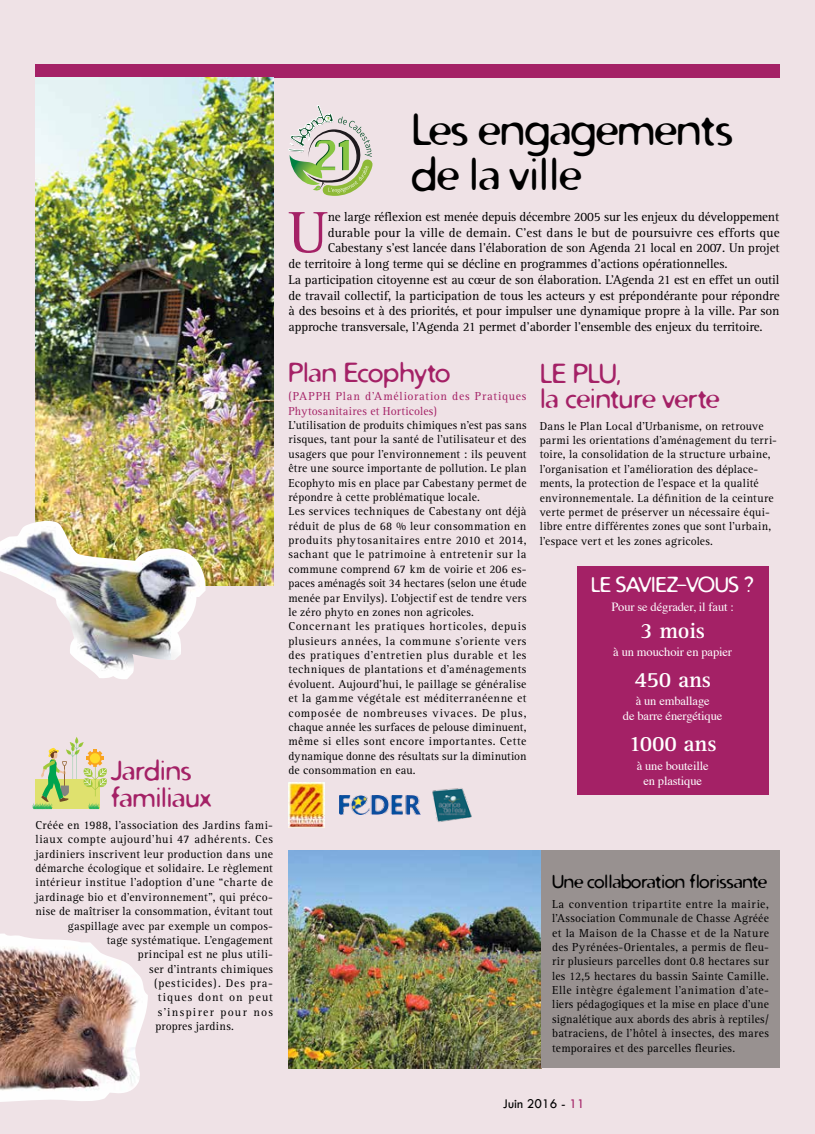
<style>
.page{position:relative;width:815px;height:1134px;background:#efe2e6}
.page>*{position:absolute;margin:0;border:0;box-sizing:border-box;transform-origin:0 0}
.t1{font:60.38px "Rotis Serif";color:#a42166}
.t2{font:45px/45px "Distro";color:#000}
.t3{font:27.5px/25px "Distro";letter-spacing:-.005em;color:#a42166}
.t4{font:700 22.5px "Rotis Serif AT";letter-spacing:-.01em;color:#fff}
.t5{font:21.25px "Distro";color:#fff}
.t6{font:18.75px "Distro";letter-spacing:-.01em;color:#000}
.t7{font:13.75px "Tw Cen";color:#000}
.t8{font:13.12px "Rotis Serif";letter-spacing:-.01em;color:#000}
.t9{font:13.12px "Rotis Serif";letter-spacing:.01em;color:#000}
.t10{font:12.5px/15px "Times";letter-spacing:-.01em;color:#fff;text-align:center}
.t11{font:11.88px/14.4px "Rotis Serif";letter-spacing:.025em;color:#000}
.t12{font:11.88px/14.4px "Rotis Serif";letter-spacing:.045em;color:#a42166}
.t13{font:11.88px "Rotis Serif";letter-spacing:.045em;color:#000}
.t14{font:11.88px "Rotis Serif";letter-spacing:.07em;color:#000}
.t15{font:11.88px "Rotis Serif";letter-spacing:.11em;color:#000}
.t16{font:11.88px "Rotis Serif";letter-spacing:.08em;color:#000}
.s1{color:#a42166}
</style>
<div class="page">
<div style="left:35px;top:64px;width:745px;height:14px;background:#a42166"></div>
<img style="left:288px;top:850px;width:253px;height:218px">
<div style="left:541px;top:850px;width:239px;height:218px;background:#989190"></div>
<img style="left:35px;top:78px;width:238px;height:507px">
<div style="left:577px;top:566px;width:192px;height:229px;background:#a42166"></div>
<img style="left:0;top:521px;width:206px;height:158px">
<img style="left:0;top:933px;width:148px;height:169px">
<svg style="left:288px;top:105px;width:85px;height:91px"></svg>
<svg style="left:32px;top:737px;width:75px;height:72px"></svg>
<div style="left:90px;top:753px;width:10px;height:10px;background:#ffdb29;border-radius:50%"></div>
<img style="left:432px;top:788px;width:40px;height:34px">
<img style="left:288px;top:783px;width:36px;height:45px">
<img style="left:340px;top:796px;width:80px;height:19px">
<h3 class="t3" style="left:110px;top:756px;width:103px;line-height:27.5px">Jardins familiaux</h3>
<p class="t11" style="left:35px;top:818px;width:239px">Créée en 1988, l’association des Jardins fami-</p>
<p class="t13" style="left:35px;top:833px;width:239px">liaux compte aujourd’hui 47 adhérents. Ces</p>
<p class="t11" style="left:35px;top:847px;width:239px">jardiniers inscrivent leur production dans une</p>
<p class="t11" style="left:35px;top:861px;width:239px">démarche écologique et solidaire. Le règlement</p>
<p class="t11" style="left:35px;top:876px;width:239px">intérieur institue l'adoption d'une “charte de</p>
<p class="t11" style="left:35px;top:890px;width:239px">jardinage bio et d'environnement", qui préco-</p>
<p class="t11" style="left:35px;top:904px;width:239px">nise de maîtriser la consommation, évitant tout</p>
<p class="t11" style="left:68px;top:919px;width:207px">gaspillage avec par exemple un compos-</p>
<p class="t11" style="left:107px;top:933px;width:168px">tage systématique. L’engagement</p>
<p class="t11" style="left:138px;top:947px;width:137px">principal est ne plus utili-</p>
<p class="t11" style="left:149px;top:962px;width:125px">ser d'intrants chimiques</p>
<p class="t14" style="left:154px;top:976px;width:120px">(pesticides). Des pra-</p>
<p class="t16" style="left:158px;top:991px;width:117px">tiques dont on peut</p>
<p class="t15" style="left:158px;top:1005px;width:116px">s’inspirer pour nos</p>
<p class="t11" style="left:155px;top:1019px;width:80px">propres jardins.</p>
<h2 class="t2" style="left:411px;top:106px;width:323px">Les engagements de la ville</h2>
<h1 class="t1" style="left:288px;top:198px;width:41px">U</h1>
<p class="t8" style="left:328px;top:209px;width:453px">ne large réflexion est menée depuis décembre 2005 sur les enjeux du développement</p>
<p class="t9" style="left:328px;top:225px;width:454px">durable pour la ville de demain. C’est dans le but de poursuivre ces efforts que</p>
<p class="t8" style="left:328px;top:241px;width:453px">Cabestany s’est lancée dans l’élaboration de son Agenda 21 local en 2007. Un projet</p>
<p class="t8" style="left:288px;top:256px;width:441px">de territoire à long terme qui se décline en programmes d'actions opérationnelles.</p>
<p class="t8" style="left:288px;top:272px;width:492px">La participation citoyenne est au cœur de son élaboration. L’Agenda 21 est en effet un outil</p>
<p class="t8" style="left:288px;top:288px;width:493px">de travail collectif, la participation de tous les acteurs y est prépondérante pour répondre</p>
<p class="t8" style="left:288px;top:304px;width:493px">à des besoins et à des priorités, et pour impulser une dynamique propre à la ville. Par son</p>
<p class="t8" style="left:288px;top:319px;width:476px">approche transversale, l’Agenda 21 permet d’aborder l’ensemble des enjeux du territoire.</p>
<h3 class="t3" style="left:288px;top:360px;width:163px">Plan Ecophyto</h3>
<p class="t12" style="left:288px;top:389px;width:240px">(PAPPH Plan d'Amélioration des Pratiques<br>Phytosanitaires et Horticoles)</p>
<p class="t11" style="left:288px;top:418px;width:240px">L’utilisation de produits chimiques n’est pas sans risques, tant pour la santé de l’utilisateur et des usagers que pour l’environnement : ils peuvent être une source importante de pollution. Le plan Ecophyto mis en place par Cabestany permet de répondre à cette problématique locale.<br>Les services techniques de Cabestany ont déjà réduit de plus de 68 % leur consommation en produits phytosanitaires entre 2010 et 2014, sachant que le patrimoine à entretenir sur la commune comprend 67 km de voirie et 206 es&shy;paces aménagés soit 34 hectares (selon une étude menée par Envilys). L’objectif est de tendre vers le zéro phyto en zones non agricoles.<br>Concernant les pratiques horticoles, depuis plusieurs années, la commune s’oriente vers des pratiques d’entretien plus durable et les techniques de plantations et d’aménagements évoluent. Aujourd’hui, le paillage se généralise et la gamme végétale est méditerranéenne et composée de nombreuses vivaces. De plus, chaque année les surfaces de pelouse diminuent, même si elles sont encore importantes. Cette dynamique donne des résultats sur la diminution de consommation en eau.</p>
<h3 class="t3" style="left:540px;top:361px;width:181px">LE PLU,<br>la ceinture verte</h3>
<p class="t11" style="left:540px;top:419px;width:239px">Dans le Plan Local d’Urbanisme, on retrouve parmi les orientations d'aménagement du terri&shy;toire, la consolidation de la structure urbaine, l’organisation et l’amélioration des déplace&shy;ments, la protection de l’espace et la qualité environnementale. La définition de la ceinture verte permet de préserver un nécessaire équi&shy;libre entre différentes zones que sont l’urbain, l’espace vert et les zones agricoles.</p>
<h3 class="t5" style="left:591px;top:571px;width:37px">Le saviez</h3>
<h3 class="t5" style="left:676px;top:571px;width:23px">-vous</h3>
<h3 class="t5" style="left:744px;top:571px;width:12px">?</h3>
<p class="t10" style="left:611px;top:598px;width:124px">Pour se dégrader, il faut :</p>
<h3 class="t4" style="left:640px;top:617px;width:66px">3 mois</h3>
<p class="t10" style="left:613px;top:644px;width:120px">à un mouchoir en papier</p>
<h3 class="t4" style="left:634px;top:666px;width:78px">450 ans</h3>
<p class="t10" style="left:623px;top:693px;width:101px">à un emballage<br>de barre énergétique</p>
<h3 class="t4" style="left:629px;top:730px;width:89px">1000 ans</h3>
<p class="t10" style="left:637px;top:757px;width:73px">à une bouteille en plastique</p>
<h3 class="t6" style="left:552px;top:870px;width:216px">Une collaboration florissante</h3>
<p class="t11" style="left:552px;top:897px;width:218px;text-align:justify">La convention tripartite entre la mairie, l’Association Communale de Chasse Agréée et la Maison de la Chasse et de la Nature des Pyrénées-Orientales, a permis de fleu&shy;rir plusieurs parcelles dont 0.8 hectares sur les 12,5 hectares du bassin Sainte Camille.<br>Elle intègre également l’animation d'ate&shy;liers pédagogiques et la mise en place d’une signalétique aux abords des abris à reptiles/ batraciens, de l’hôtel à insectes, des mares temporaires et des parcelles fleuries.</p>
<p class="t7" style="left:503px;top:1095px;width:83px">Juin 2016 - <span class="s1">11</span></p>
</div>
